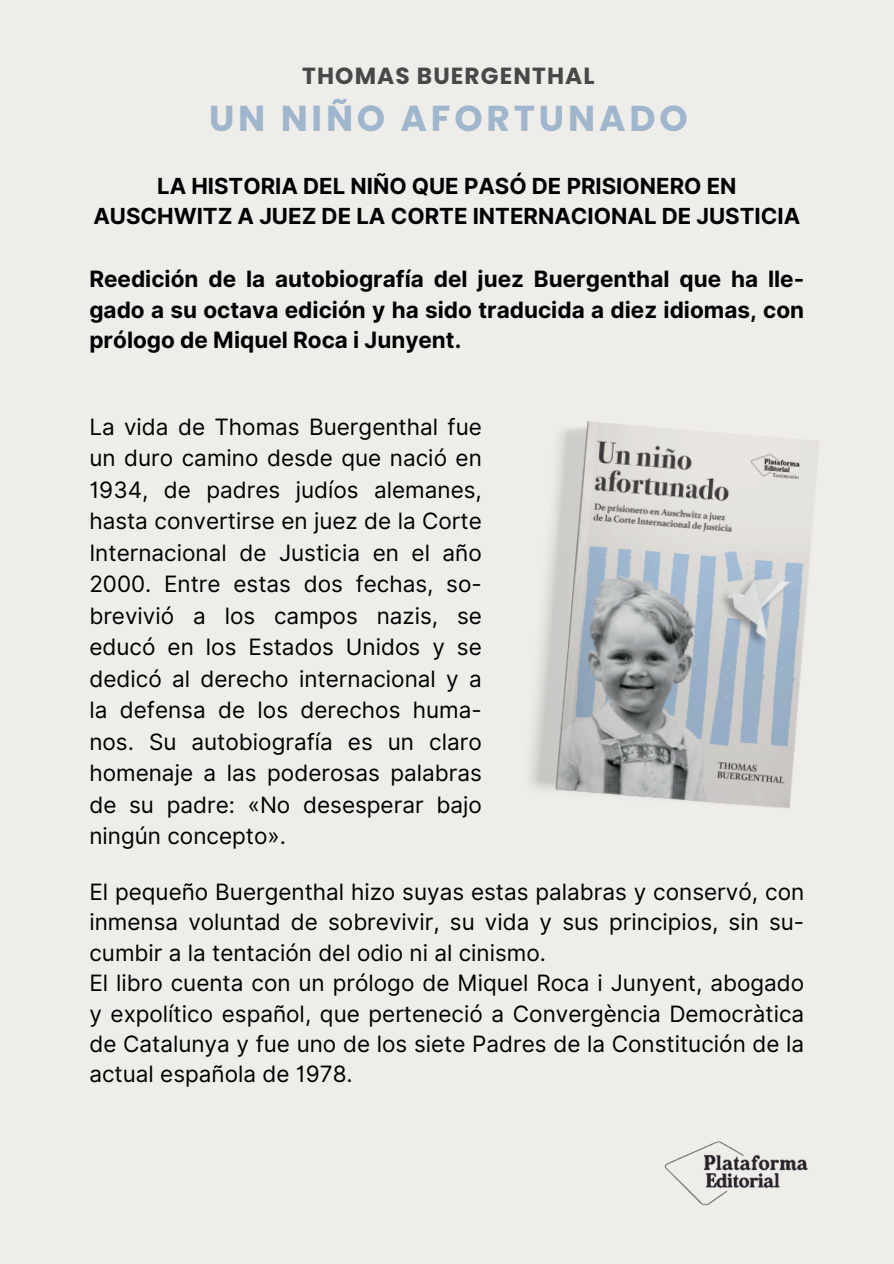
<style>
.page{position:relative;width:894px;height:1264px;background:#fff}
.page>*{position:absolute;margin:0;border:0;box-sizing:border-box;transform-origin:0 0}
.t1{font:700 36px "Poppins";letter-spacing:.105em;color:#9fb6cd}
.t2{font:700 23.25px "Poppins";letter-spacing:.045em;color:#474848}
.t3{font:22.5px/31.5px "Inter";color:#000;text-align:justify}
.t4{font:700 22.5px/30.3px "Inter";color:#000;text-align:justify}
.t5{font:700 22.2px/30.3px "Inter";color:#000;text-align:center}
</style>
<div class="page">
<div style="left:0;top:0;width:893px;height:1263px;background:#efedea"></div>
<img style="left:664px;top:1141px;width:144px;height:65px">
<img style="left:529px;top:421px;width:290px;height:387px">
<h1 class="t2" style="left:302px;top:60px;width:294px">THOMAS BUERGENTHAL</h1>
<h2 class="t1" style="left:209px;top:93px;width:480px">UN NIÑO AFORTUNADO</h2>
<h2 class="t5" style="left:93px;top:171px;width:708px">LA HISTORIA DEL NIÑO QUE PASÓ DE PRISIONERO EN<br>AUSCHWITZ A JUEZ DE LA CORTE INTERNACIONAL DE JUSTICIA</h2>
<h3 class="t4" style="left:89px;top:264px;width:716px">Reedición de la autobiografía del juez Buergenthal que ha lle&shy;gado a su octava edición y ha sido traducida a diez idiomas, con prólogo de Miquel Roca i Junyent.</h3>
<p class="t3" style="left:89px;top:411px;width:394px">La vida de Thomas Buergenthal fue un duro camino desde que nació en 1934, de padres judíos alemanes, hasta convertirse en juez de la Corte Internacional de Justicia en el año 2000. Entre estas dos fechas, so&shy;brevivió a los campos nazis, se educó en los Estados Unidos y se dedicó al derecho internacional y a la defensa de los derechos huma&shy;nos. Su autobiografía es un claro homenaje a las poderosas palabras de su padre: «No desesperar bajo ningún concepto».</p>
<p class="t3" style="left:89px;top:876px;width:716px;line-height:30.3px">El pequeño Buergenthal hizo suyas estas palabras y conservó, con inmensa voluntad de sobrevivir, su vida y sus principios, sin su&shy;cumbir a la tentación del odio ni al cinismo.</p>
<p class="t3" style="left:89px;top:967px;width:716px;line-height:30.3px">El libro cuenta con un prólogo de Miquel Roca i Junyent, abogado y expolítico español, que perteneció a Convergència Democràtica de Catalunya y fue uno de los siete Padres de la Constitución de la actual española de 1978.</p>
</div>
